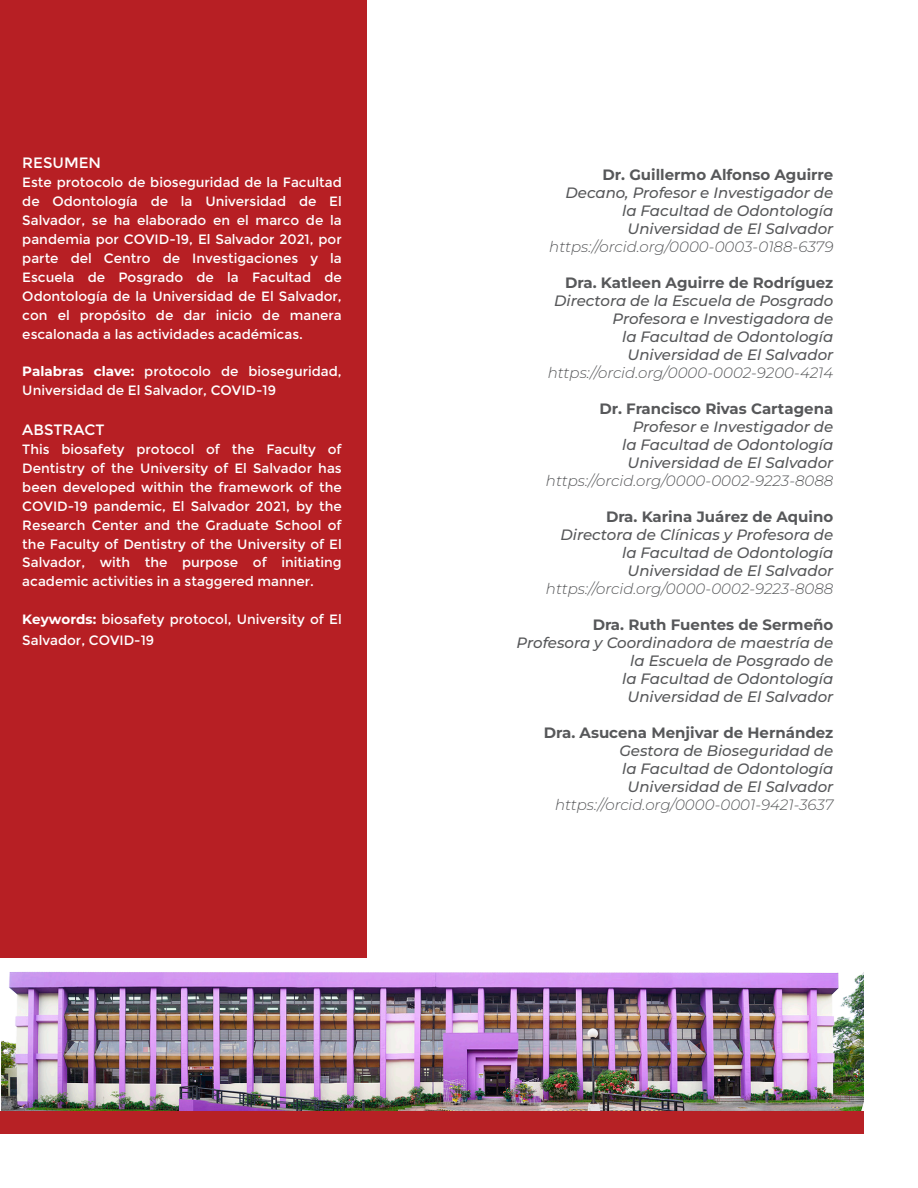
<style>
.page{position:relative;width:918px;height:1188px;background:#fff}
.page>*{position:absolute;margin:0;border:0;box-sizing:border-box;transform-origin:0 0}
.Cuerpo{font:italic 500 15px "Montserrat";color:#57585a}
.Cuerpo-2{font:italic 300 15px "Montserrat";color:#57585a}
.Cuerpo-3{font:700 15px "Montserrat";color:#57585a}
.t1{font:15px "Montserrat";color:#fff}
.t2{font:13.5px/18.9px "Montserrat";color:#fff;text-align:justify}
.s1{font-weight:700}
</style>
<div class="page">
<img style="left:2px;top:859px;width:862px;height:252px">
<div style="left:0;top:0;width:366px;height:958px;background:#b71f24"></div>
<div style="left:0;top:1111px;width:864px;height:23px;background:#b72125"></div>
<p class="t1" style="left:22px;top:154px;width:80px">RESUMEN</p>
<p class="t2" style="left:22px;top:173px;width:321px">Este protocolo de bioseguridad de la Facultad de Odontología de la Universidad de El Salvador, se ha elaborado en el marco de la pandemia por COVID-19, El Salvador 2021, por parte del Centro de Investigaciones y la Escuela de Posgrado de la Facultad de Odontología de la Universidad de El Salvador, con el propósito de dar inicio de manera escalonada a las actividades académicas.</p>
<p class="t2" style="left:22px;top:362px;width:321px"><span class="s1">Palabras clave:</span> protocolo de bioseguridad,<br>Universidad de El Salvador, COVID-19</p>
<p class="t1" style="left:22px;top:421px;width:84px">ABSTRACT</p>
<p class="t2" style="left:22px;top:440px;width:321px">This biosafety protocol of the Faculty of Dentistry of the University of El Salvador has been developed within the framework of the COVID-19 pandemic, El Salvador 2021, by the Research Center and the Graduate School of the Faculty of Dentistry of the University of El Salvador, with the purpose of initiating academic activities in a staggered manner.</p>
<p class="t2" style="left:22px;top:609px;width:321px;line-height:20.4px"><span class="s1">Keywords:</span> biosafety protocol, University of El<br>Salvador, COVID-19</p>
<p class="Cuerpo-3" style="left:602px;top:165px;width:232px">Dr. Guillermo Alfonso Aguirre</p>
<p class="Cuerpo" style="left:565px;top:183px;width:269px">Decano, Profesor e Investigador de</p>
<p class="Cuerpo" style="left:622px;top:201px;width:213px">la Facultad de Odontología</p>
<p class="Cuerpo" style="left:628px;top:219px;width:207px">Universidad de El Salvador</p>
<p class="Cuerpo-2" style="left:549px;top:237px;width:286px">https://orcid.org/0000-0003-0188-6379</p>
<p class="Cuerpo-3" style="left:565px;top:273px;width:270px">Dra. Katleen Aguirre de Rodríguez</p>
<p class="Cuerpo" style="left:554px;top:291px;width:281px">Directora de la Escuela de Posgrado</p>
<p class="Cuerpo" style="left:613px;top:309px;width:222px">Profesora e Investigadora de</p>
<p class="Cuerpo" style="left:622px;top:327px;width:213px">la Facultad de Odontología</p>
<p class="Cuerpo" style="left:628px;top:345px;width:207px">Universidad de El Salvador</p>
<p class="Cuerpo-2" style="left:548px;top:363px;width:287px">https://orcid.org/0000-0002-9200-4214</p>
<p class="Cuerpo-3" style="left:599px;top:399px;width:235px">Dr. Francisco Rivas Cartagena</p>
<p class="Cuerpo" style="left:633px;top:417px;width:202px">Profesor e Investigador de</p>
<p class="Cuerpo" style="left:622px;top:435px;width:213px">la Facultad de Odontología</p>
<p class="Cuerpo" style="left:628px;top:453px;width:207px">Universidad de El Salvador</p>
<p class="Cuerpo-2" style="left:546px;top:471px;width:289px">https://orcid.org/0000-0002-9223-8088</p>
<p class="Cuerpo-3" style="left:606px;top:507px;width:229px">Dra. Karina Juárez de Aquino</p>
<p class="Cuerpo" style="left:561px;top:525px;width:274px">Directora de Clínicas y Profesora de</p>
<p class="Cuerpo" style="left:622px;top:543px;width:213px">la Facultad de Odontología</p>
<p class="Cuerpo" style="left:628px;top:561px;width:207px">Universidad de El Salvador</p>
<p class="Cuerpo-2" style="left:546px;top:579px;width:289px">https://orcid.org/0000-0002-9223-8088</p>
<p class="Cuerpo-3" style="left:593px;top:615px;width:242px">Dra. Ruth Fuentes de Sermeño</p>
<p class="Cuerpo" style="left:517px;top:633px;width:318px">Profesora y Coordinadora de maestría de</p>
<p class="Cuerpo" style="left:630px;top:651px;width:205px">la Escuela de Posgrado de</p>
<p class="Cuerpo" style="left:622px;top:669px;width:213px">la Facultad de Odontología</p>
<p class="Cuerpo" style="left:628px;top:687px;width:207px">Universidad de El Salvador</p>
<p class="Cuerpo-3" style="left:544px;top:723px;width:291px">Dra. Asucena Menjivar de Hernández</p>
<p class="Cuerpo" style="left:619px;top:741px;width:215px">Gestora de Bioseguridad de</p>
<p class="Cuerpo" style="left:622px;top:759px;width:213px">la Facultad de Odontología</p>
<p class="Cuerpo" style="left:628px;top:777px;width:207px">Universidad de El Salvador</p>
<p class="Cuerpo-2" style="left:555px;top:795px;width:280px">https://orcid.org/0000-0001-9421-3637</p>
</div>
